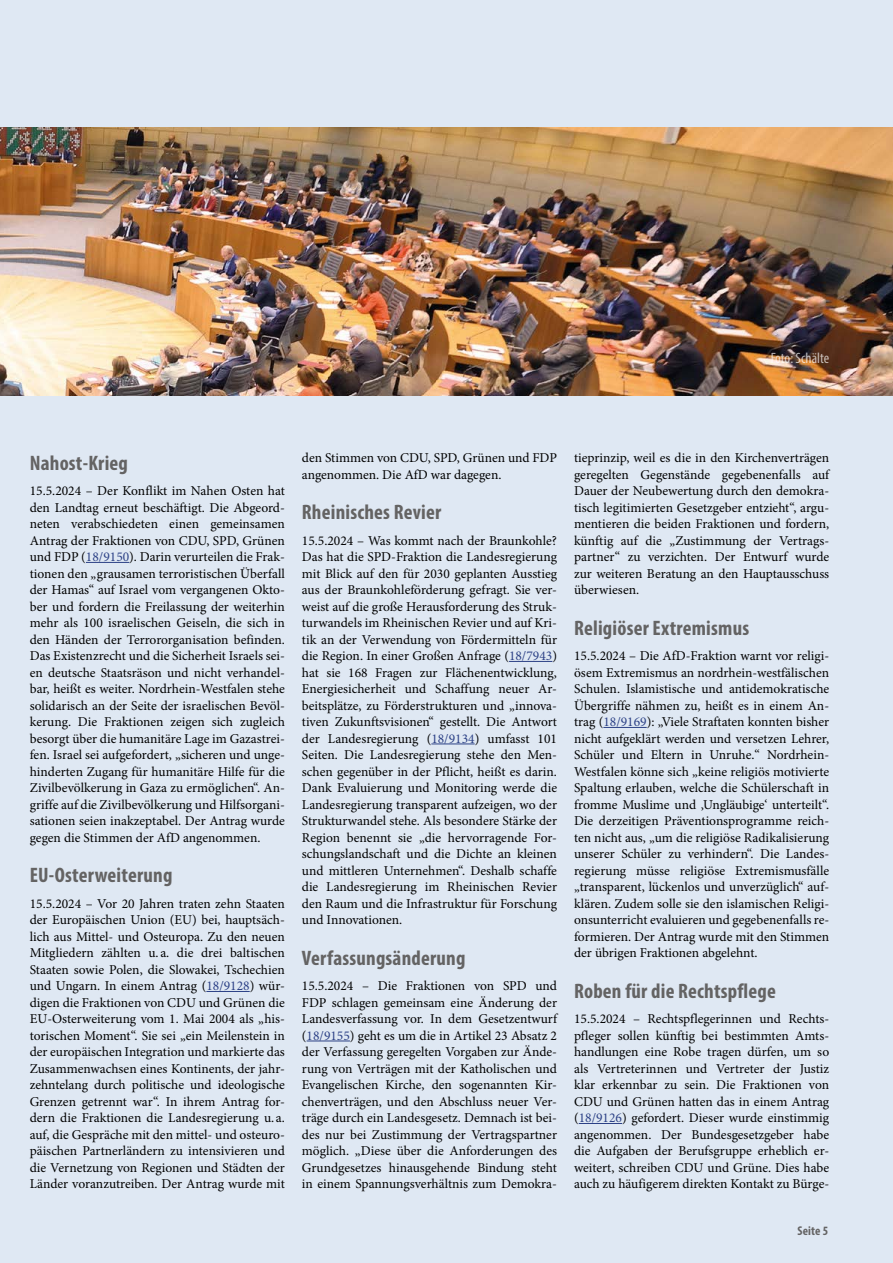
<style>
.page{position:relative;width:893px;height:1263px;background:#fff}
.page>*{position:absolute;margin:0;border:0;box-sizing:border-box;transform-origin:0 0}
.Zwischenhead{font:700 condensed 21px "Myriad Pro";letter-spacing:.01em;color:#646363}
.t1{font:condensed 15px "Myriad Pro";color:#fff}
.Fließtext_ohne_Einzu{font:13.5px/16.5px "Minion Pro";color:#000;text-align:justify}
.t2{font:700 condensed 12.75px "Myriad Pro";letter-spacing:.01em;color:#646363}
.s1{color:#2c4186}
</style>
<div class="page">
<div style="left:0;top:0;width:893px;height:198px;background:#dfe8f3"></div>
<img style="left:0;top:128px;width:893px;height:268px">
<div style="left:0;top:396px;width:893px;height:867px;background:#dfe8f3"></div>
<hr style="left:86px;top:562px;width:43px;height:1px;background:#2c4186">
<hr style="left:206px;top:991px;width:44px;height:1px;background:#2c4186">
<hr style="left:509px;top:661px;width:43px;height:1px;background:#2c4186">
<hr style="left:431px;top:744px;width:44px;height:1px;background:#2c4186">
<hr style="left:307px;top:1041px;width:43px;height:1px;background:#2c4186">
<hr style="left:603px;top:727px;width:44px;height:1px;background:#2c4186">
<hr style="left:579px;top:1123px;width:43px;height:1px;background:#2c4186">
<p class="t1" style="left:770px;top:349px;width:60px">Foto: Schälte</p>
<p class="Zwischenhead" style="left:30px;top:449px;width:100px">Nahost-Krieg</p>
<p class="Fließtext_ohne_Einzu" style="left:30px;top:483px;width:257px">15.5.2024 – Der Konflikt im Nahen Osten hat den Landtag erneut beschäftigt. Die Abgeord&shy;neten verabschiedeten einen gemeinsamen Antrag der Fraktionen von CDU, SPD, Grünen und FDP (<span class="s1">18/9150</span>). Darin verurteilen die Frak&shy;tionen den „grausamen terroristischen Überfall der Hamas“ auf Israel vom vergangenen Okto&shy;ber und fordern die Freilassung der weiterhin mehr als 100 israelischen Geiseln, die sich in den Händen der Terrororganisation befinden.<br>Das Existenzrecht und die Sicherheit Israels sei&shy;en deutsche Staatsräson und nicht verhandel&shy;bar, heißt es weiter. Nordrhein-Westfalen stehe solidarisch an der Seite der israelischen Bevöl&shy;kerung. Die Fraktionen zeigen sich zugleich besorgt über die humanitäre Lage im Gazastrei&shy;fen. Israel sei aufgefordert, „sicheren und unge&shy;hinderten Zugang für humanitäre Hilfe für die Zivilbevölkerung in Gaza zu ermöglichen“. An&shy;griffe auf die Zivilbevölkerung und Hilfsorgani&shy;sationen seien inakzeptabel. Der Antrag wurde gegen die Stimmen der AfD angenommen.</p>
<p class="Zwischenhead" style="left:30px;top:862px;width:144px">EU-Osterweiterung</p>
<p class="Fließtext_ohne_Einzu" style="left:30px;top:895px;width:257px">15.5.2024 – Vor 20 Jahren traten zehn Staaten der Europäischen Union (EU) bei, hauptsäch&shy;lich aus Mittel- und Osteuropa. Zu den neuen Mitgliedern zählten u. a. die drei baltischen Staaten sowie Polen, die Slowakei, Tschechien und Ungarn. In einem Antrag (<span class="s1">18/9128</span>) wür&shy;digen die Fraktionen von CDU und Grünen die EU-Osterweiterung vom 1. Mai 2004 als „his&shy;torischen Moment“. Sie sei „ein Meilenstein in der europäischen Integration und markierte das Zusammenwachsen eines Kontinents, der jahr&shy;zehntelang durch politische und ideologische Grenzen getrennt war“. In ihrem Antrag for&shy;dern die Fraktionen die Landesregierung u. a. auf, die Gespräche mit den mittel- und osteuro&shy;päischen Partnerländern zu intensivieren und die Vernetzung von Regionen und Städten der Länder voranzutreiben. Der Antrag wurde mit</p>
<p class="Fließtext_ohne_Einzu" style="left:302px;top:450px;width:257px">den Stimmen von CDU, SPD, Grünen und FDP angenommen. Die AfD war dagegen.</p>
<p class="Zwischenhead" style="left:302px;top:499px;width:141px">Rheinisches Revier</p>
<p class="Fließtext_ohne_Einzu" style="left:302px;top:532px;width:257px">15.5.2024 – Was kommt nach der Braunkohle?<br>Das hat die SPD-Fraktion die Landesregierung mit Blick auf den für 2030 geplanten Ausstieg aus der Braunkohleförderung gefragt. Sie ver&shy;weist auf die große Herausforderung des Struk&shy;turwandels im Rheinischen Revier und auf Kri&shy;tik an der Verwendung von Fördermitteln für die Region. In einer Großen Anfrage (<span class="s1">18/7943</span>) hat sie 168 Fragen zur Flächenentwicklung, Energiesicherheit und Schaffung neuer Ar&shy;beitsplätze, zu Förderstrukturen und „innova&shy;tiven Zukunftsvisionen“ gestellt. Die Antwort der Landesregierung (<span class="s1">18/9134</span>) umfasst 101<br>Seiten. Die Landesregierung stehe den Men&shy;schen gegenüber in der Pflicht, heißt es darin.<br>Dank Evaluierung und Monitoring werde die Landesregierung transparent aufzeigen, wo der Strukturwandel stehe. Als besondere Stärke der Region benennt sie „die hervorragende For&shy;schungslandschaft und die Dichte an kleinen und mittleren Unternehmen“. Deshalb schaffe die Landesregierung im Rheinischen Revier den Raum und die Infrastruktur für Forschung und Innovationen.</p>
<p class="Zwischenhead" style="left:302px;top:944px;width:165px">Verfassungsänderung</p>
<p class="Fließtext_ohne_Einzu" style="left:302px;top:978px;width:257px">15.5.2024 – Die Fraktionen von SPD und FDP schlagen gemeinsam eine Änderung der Landesverfassung vor. In dem Gesetzentwurf (<span class="s1">18/9155</span>) geht es um die in Artikel 23 Absatz 2 der Verfassung geregelten Vorgaben zur Ände&shy;rung von Verträgen mit der Katholischen und Evangelischen Kirche, den sogenannten Kir&shy;chenverträgen, und den Abschluss neuer Ver&shy;träge durch ein Landesgesetz. Demnach ist bei&shy;des nur bei Zustimmung der Vertragspartner möglich. „Diese über die Anforderungen des Grundgesetzes hinausgehende Bindung steht in einem Spannungsverhältnis zum Demokra-</p>
<p class="Fließtext_ohne_Einzu" style="left:574px;top:450px;width:257px">tieprinzip, weil es die in den Kirchenverträgen geregelten Gegenstände gegebenenfalls auf Dauer der Neubewertung durch den demokra&shy;tisch legitimierten Gesetzgeber entzieht“, argu&shy;mentieren die beiden Fraktionen und fordern, künftig auf die „Zustimmung der Vertrags&shy;partner“ zu verzichten. Der Entwurf wurde zur weiteren Beratung an den Hauptausschuss überwiesen.</p>
<p class="Zwischenhead" style="left:574px;top:614px;width:177px">Religiöser Extremismus</p>
<p class="Fließtext_ohne_Einzu" style="left:574px;top:648px;width:257px">15.5.2024 – Die AfD-Fraktion warnt vor religi&shy;ösem Extremismus an nordrhein-westfälischen Schulen. Islamistische und antidemokratische Übergriffe nähmen zu, heißt es in einem An&shy;trag (<span class="s1">18/9169</span>): „Viele Straftaten konnten bisher nicht aufgeklärt werden und versetzen Lehrer, Schüler und Eltern in Unruhe.“ Nordrhein-Westfalen könne sich „keine religiös motivierte Spaltung erlauben, welche die Schülerschaft in fromme Muslime und ‚Ungläubige‘ unterteilt“.<br>Die derzeitigen Präventionsprogramme reich&shy;ten nicht aus, „um die religiöse Radikalisierung unserer Schüler zu verhindern“. Die Landes&shy;regierung müsse religiöse Extremismusfälle „transparent, lückenlos und unverzüglich“ auf&shy;klären. Zudem solle sie den islamischen Religi&shy;onsunterricht evaluieren und gegebenenfalls re&shy;formieren. Der Antrag wurde mit den Stimmen der übrigen Fraktionen abgelehnt.</p>
<p class="Zwischenhead" style="left:574px;top:977px;width:203px">Roben für die Rechtspflege</p>
<p class="Fließtext_ohne_Einzu" style="left:574px;top:1011px;width:257px">15.5.2024 – Rechtspflegerinnen und Rechts&shy;pfleger sollen künftig bei bestimmten Amts&shy;handlungen eine Robe tragen dürfen, um so als Vertreterinnen und Vertreter der Justiz klar erkennbar zu sein. Die Fraktionen von CDU und Grünen hatten das in einem Antrag (<span class="s1">18/9126</span>) gefordert. Dieser wurde einstimmig angenommen. Der Bundesgesetzgeber habe die Aufgaben der Berufsgruppe erheblich er&shy;weitert, schreiben CDU und Grüne. Dies habe auch zu häufigerem direkten Kontakt zu Bürge-</p>
<p class="t2" style="left:797px;top:1222px;width:32px">Seite 5</p>
</div>
